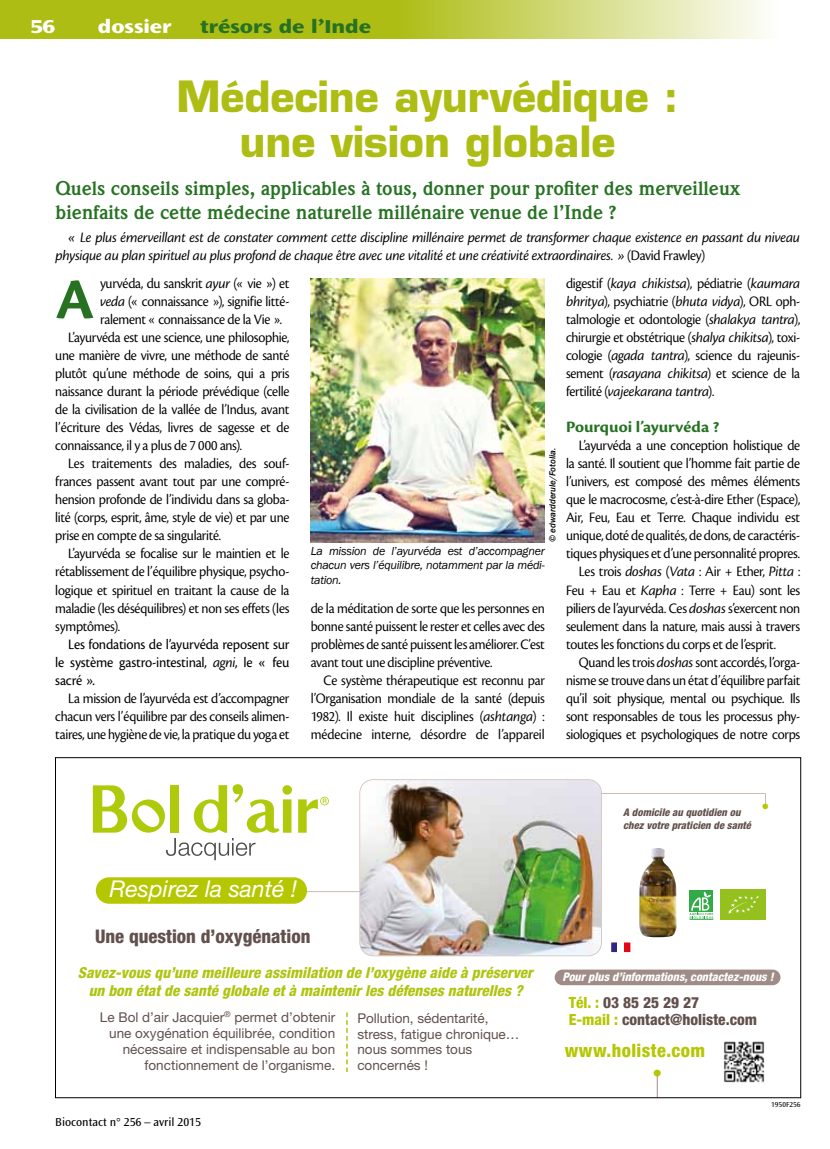
<style>
.page{position:relative;width:830px;height:1149px;background:#fff}
.page>*{position:absolute;margin:0;border:0;box-sizing:border-box;transform-origin:0 0}
.t1{font:700 60px "Cronos Pro";color:#267222}
.t2{font:700 42px/45px "Eurostile LT Std";color:#aebd14;text-align:center}
.t3{font:italic 23.25px "Helvetica Neue";color:#fff}
.t4{font:700 19.5px/24px "Weidemann Std";color:#267222}
.t5{font:800 expanded 19.5px "Ocean Sans Std";color:#267222}
.t6{font:800 expanded 19.5px "Ocean Sans Std";color:#fff}
.t7{font:19.35px "Helvetica Neue";color:#b5c700}
.t8{font:800 condensed 18.75px "Helvetica Neue";color:#61504c}
.t9{font:800 condensed 18.45px "Helvetica Neue";letter-spacing:.025em;color:#b5c700}
.t10{font:16.5px "Cronos Pro Bold Disp";color:#267222;scale:1.1 1}
.t11{font:15.6px "Helvetica Neue";color:#b5c700}
.t12{font:800 condensed 15.45px/16.5px "Helvetica Neue";color:#61504c}
.t13{font:italic 800 condensed 15.15px/18.1px "Helvetica Neue";color:#afc410;text-align:center}
.t14{font:15px/18px "Cronos Pro Disp";letter-spacing:-.015em;color:#000;text-align:justify;scale:.95 1}
.t15{font:15px/18px "Cronos Pro Disp It";letter-spacing:-.015em;color:#000}
.t16{font:15px/18px "Cronos Pro";letter-spacing:-.015em;color:#000;text-align:justify;scale:.95 1}
.t17{font:13.5px/15.8px "Helvetica Neue";color:#61504c}
.t18{font:italic 12px/14.4px "Franklin Gothic";letter-spacing:-.02em;color:#000;text-align:justify}
.t19{font:12px "Ocean Sans Std";color:#000}
.t20{font:italic 800 condensed 11.85px "Helvetica Neue";color:#fff}
.t21{font:italic 800 condensed 10.5px/12.6px "Helvetica Neue";color:#61504c}
.t22{font:italic 500 9px "Franklin Gothic";letter-spacing:-.005em;color:#000}
.t23{font:7.5px "Ocean Sans Std";color:#000}
.s1{font-family:"Cronos Pro Disp"}
.s2{font-family:"Cronos Pro Disp It"}
.s3{color:#b5c700}
</style>
<div class="page">
<div style="left:554px;top:969px;width:226px;height:15px;background:#9f8c86;border-radius:8px"></div>
<img style="left:724px;top:1041px;width:41px;height:42px">
<svg style="left:298px;top:796px;width:31px;height:36px"></svg>
<svg style="left:93px;top:784px;width:199px;height:75px"></svg>
<div style="left:170px;top:785px;width:9px;height:47px;background:#afca0b"></div>
<div style="left:256px;top:837px;width:19px;height:17px;background:#fff"></div>
<hr style="left:294px;top:890px;width:95px;height:1px;background:#ccbbb3">
<svg style="left:656px;top:1074px;width:1px;height:21px"></svg>
<svg style="left:689px;top:890px;width:24px;height:30px"></svg>
<div style="left:689px;top:890px;width:23px;height:21px;background:#31aa47"></div>
<svg style="left:689px;top:891px;width:24px;height:28px"></svg>
<div style="left:720px;top:889px;width:45px;height:30px;background:#95c11f"></div>
<svg style="left:728px;top:896px;width:30px;height:17px"></svg>
<img style="left:639px;top:848px;width:37px;height:90px">
<div style="left:96px;top:877px;width:211px;height:26px;background:#b5c700;border-radius:13px"></div>
<hr style="left:581px;top:792px;width:184px;height:1px;background:#ccbbb3">
<div style="left:610px;top:941px;width:7px;height:11px;background:#312783"></div>
<div style="left:623px;top:941px;width:7px;height:11px;background:#e30613"></div>
<div style="left:610px;top:941px;width:20px;height:11px;border:1px solid #fff"></div>
<img style="left:359px;top:779px;width:242px;height:176px">
<svg style="left:346px;top:1012px;width:1px;height:59px"></svg>
<svg style="left:0;top:0;width:765px;height:38px;background:#c0cc4a"></svg>
<img style="left:310px;top:278px;width:234px;height:264px">
<h3 class="t6" style="left:30px;top:16px;width:27px">56</h3>
<h3 class="t6" style="left:98px;top:16px;width:75px">dossier</h3>
<h3 class="t5" style="left:200px;top:16px;width:172px">trésors de l’Inde</h3>
<h2 class="t2" style="left:176px;top:74px;width:504px">Médecine ayurvédique : une vision globale</h2>
<h3 class="t4" style="left:56px;top:177px;width:685px">Quels conseils simples, applicables à tous, donner pour profiter des merveilleux bienfaits de cette médecine naturelle millénaire venue de l’Inde ?</h3>
<p class="t15" style="left:55px;top:228px;width:745px;text-indent:13px">« Le plus émerveillant est de constater comment cette discipline millénaire permet de transformer chaque existence en passant du niveau physique au plan spirituel au plus profond de chaque être avec une vitalité et une créativité extraordinaires. » <span class="s1">(David Frawley)</span></p>
<h1 class="t1" style="left:56px;top:265px;width:40px">A</h1>
<p class="t14" style="left:100px;top:274px;width:201px">yurvéda, du sanskrit <span class="s2">ayur</span> (« vie ») et</p>
<p class="t14" style="left:100px;top:292px;width:201px"><span class="s2">veda</span> (« connaissance »), signifie litté-</p>
<p class="t14" style="left:100px;top:310px;width:193px">ralement « connaissance de la Vie ».</p>
<p class="t14" style="left:68px;top:328px;width:234px">L’ayurvéda est une science, une philosophie,</p>
<p class="t14" style="left:55px;top:346px;width:248px">une manière de vivre, une méthode de santé</p>
<p class="t14" style="left:55px;top:364px;width:248px">plutôt qu’une méthode de soins, qui a pris</p>
<p class="t14" style="left:55px;top:382px;width:248px">naissance durant la période prévédique (celle</p>
<p class="t14" style="left:55px;top:400px;width:248px">de la civilisation de la vallée de l’Indus, avant</p>
<p class="t14" style="left:55px;top:418px;width:248px">l’écriture des Védas, livres de sagesse et de</p>
<p class="t14" style="left:55px;top:436px;width:198px">connaissance, il y a plus de 7 000 ans).</p>
<p class="t14" style="left:68px;top:454px;width:234px">Les traitements des maladies, des souf-</p>
<p class="t14" style="left:55px;top:472px;width:248px">frances passent avant tout par une compré-</p>
<p class="t14" style="left:55px;top:490px;width:248px">hension profonde de l’individu dans sa globa-</p>
<p class="t14" style="left:55px;top:508px;width:248px">lité (corps, esprit, âme, style de vie) et par une</p>
<p class="t14" style="left:55px;top:526px;width:176px">prise en compte de sa singularité.</p>
<p class="t14" style="left:68px;top:544px;width:234px">L’ayurvéda se focalise sur le maintien et le</p>
<p class="t14" style="left:55px;top:562px;width:248px">rétablissement de l’équilibre physique, psycho-</p>
<p class="t14" style="left:55px;top:580px;width:248px">logique et spirituel en traitant la cause de la</p>
<p class="t14" style="left:55px;top:598px;width:248px">maladie (les déséquilibres) et non ses effets (les</p>
<p class="t14" style="left:55px;top:616px;width:70px">symptômes).</p>
<p class="t16" style="left:55px;top:634px;width:248px;text-indent:13px">Les fondations de l’ayurvéda reposent sur le système gastro-intestinal, <span class="s2">agni</span>, le « feu sacré ».</p>
<p class="t14" style="left:55px;top:688px;width:248px;text-indent:13px">La mission de l’ayurvéda est d’accompagner chacun vers l’équilibre par des conseils alimen&shy;taires, une hygiène de vie, la pratique du yoga et</p>
<p class="t14" style="left:566px;top:274px;width:248px">digestif (<span class="s2">kaya chikistsa</span>), pédiatrie (<span class="s2">kaumara bhritya</span>), psychiatrie (<span class="s2">bhuta vidya</span>), ORL oph&shy;talmologie et odontologie (<span class="s2">shalakya tantra</span>), chirurgie et obstétrique (<span class="s2">shalya chikitsa</span>), toxi&shy;cologie (<span class="s2">agada tantra</span>), science du rajeunis&shy;sement (<span class="s2">rasayana chikitsa</span>) et science de la</p>
<p class="t15" style="left:566px;top:383px;width:149px"><span class="s1">fertilité (</span>vajeekarana tantra<span class="s1">).</span></p>
<p class="t10" style="left:566px;top:417px;width:141px">Pourquoi l’ayurvéda ?</p>
<p class="t14" style="left:578px;top:436px;width:234px">L’ayurvéda a une conception holistique de</p>
<p class="t14" style="left:566px;top:454px;width:248px">la santé. Il soutient que l’homme fait partie de</p>
<p class="t14" style="left:566px;top:472px;width:248px">l’univers, est composé des mêmes éléments</p>
<p class="t14" style="left:566px;top:490px;width:248px">que le macrocosme, c’est-à-dire Ether (Espace),</p>
<p class="t14" style="left:566px;top:508px;width:248px">Air, Feu, Eau et Terre. Chaque individu est</p>
<p class="t14" style="left:566px;top:526px;width:248px">unique, doté de qualités, de dons, de caractéris-</p>
<p class="t14" style="left:566px;top:544px;width:248px">tiques physiques et d’une personnalité propres.</p>
<p class="t14" style="left:578px;top:562px;width:234px">Les trois <span class="s2">doshas</span> (<span class="s2">Vata</span> : Air + Ether, <span class="s2">Pitta</span> :</p>
<p class="t14" style="left:566px;top:580px;width:248px">Feu + Eau et <span class="s2">Kapha</span> : Terre + Eau) sont les</p>
<p class="t14" style="left:566px;top:598px;width:248px">piliers de l’ayurvéda. Ces <span class="s2">doshas</span> s’exercent non</p>
<p class="t14" style="left:566px;top:616px;width:248px">seulement dans la nature, mais aussi à travers</p>
<p class="t14" style="left:566px;top:634px;width:222px">toutes les fonctions du corps et de l’esprit.</p>
<p class="t14" style="left:578px;top:652px;width:234px">Quand les trois <span class="s2">doshas</span> sont accordés, l’orga-</p>
<p class="t14" style="left:566px;top:670px;width:248px">nisme se trouve dans un état d’équilibre parfait</p>
<p class="t14" style="left:566px;top:688px;width:248px">qu’il soit physique, mental ou psychique. Ils</p>
<p class="t14" style="left:566px;top:706px;width:248px">sont responsables de tous les processus phy-</p>
<p class="t14" style="left:566px;top:724px;width:248px">siologiques et psychologiques de notre corps</p>
<p class="t22" style="left:546px;top:542px;width:95px;rotate:-90deg">© edwardderule/Fotolia.</p>
<p class="t18" style="left:310px;top:543px;width:235px">La mission de l’ayurvéda est d’accompagner chacun vers l’équilibre, notamment par la médi&shy;tation.</p>
<p class="t14" style="left:310px;top:598px;width:248px">de la méditation de sorte que les personnes en bonne santé puissent le rester et celles avec des problèmes de santé puissent les améliorer. C’est avant tout une discipline préventive.</p>
<p class="t14" style="left:310px;top:670px;width:248px;text-indent:13px">Ce système thérapeutique est reconnu par l’Organisation mondiale de la santé (depuis 1982). Il existe huit disciplines (<span class="s2">ashtanga</span>) : médecine interne, désordre de l’appareil</p>
<h3 class="t3" style="left:109px;top:874px;width:189px">Respirez la santé !</h3>
<p class="t8" style="left:95px;top:924px;width:217px">Une question d’oxygénation</p>
<p class="t13" style="left:78px;top:963px;width:460px">Savez-vousqu’une meilleure assimilation de l’oxygène aide à préserver un bon étatde santé globale età maintenirlesdéfensesnaturelles?</p>
<p class="t17" style="left:100px;top:1009px;width:237px;text-align:right">Le Bol d’air Jacquier<sup>®</sup> permet d’obtenir une oxygénation équilibrée, condition nécessaire et indispensable au bon fonctionnement de l’organisme.</p>
<p class="t19" style="left:55px;top:1115px;width:147px">Biocontact n° 256 – avril 2015</p>
<p class="t17" style="left:357px;top:1009px;width:163px">Pollution, sédentarité, stress, fatigue chronique… nous sommes tous concernés !</p>
<p class="t21" style="left:622px;top:805px;width:132px">A domicile au quotidien ou chezvotre praticien de santé</p>
<p class="t11" style="left:761px;top:796px;width:9px">•</p>
<p class="t20" style="left:562px;top:968px;width:216px">Pourplusd’informations,contactez-nous!</p>
<p class="t12" style="left:568px;top:994px;width:190px"><span class="s3">Tél. :</span> 03 85 25 29 27<br><span class="s3">E-mail :</span> contact@holiste.com</p>
<p class="t9" style="left:564px;top:1038px;width:142px">www.holiste.com</p>
<p class="t7" style="left:652px;top:1060px;width:11px">•</p>
<p class="t23" style="left:770px;top:1099px;width:31px">1950F256</p>
</div>
